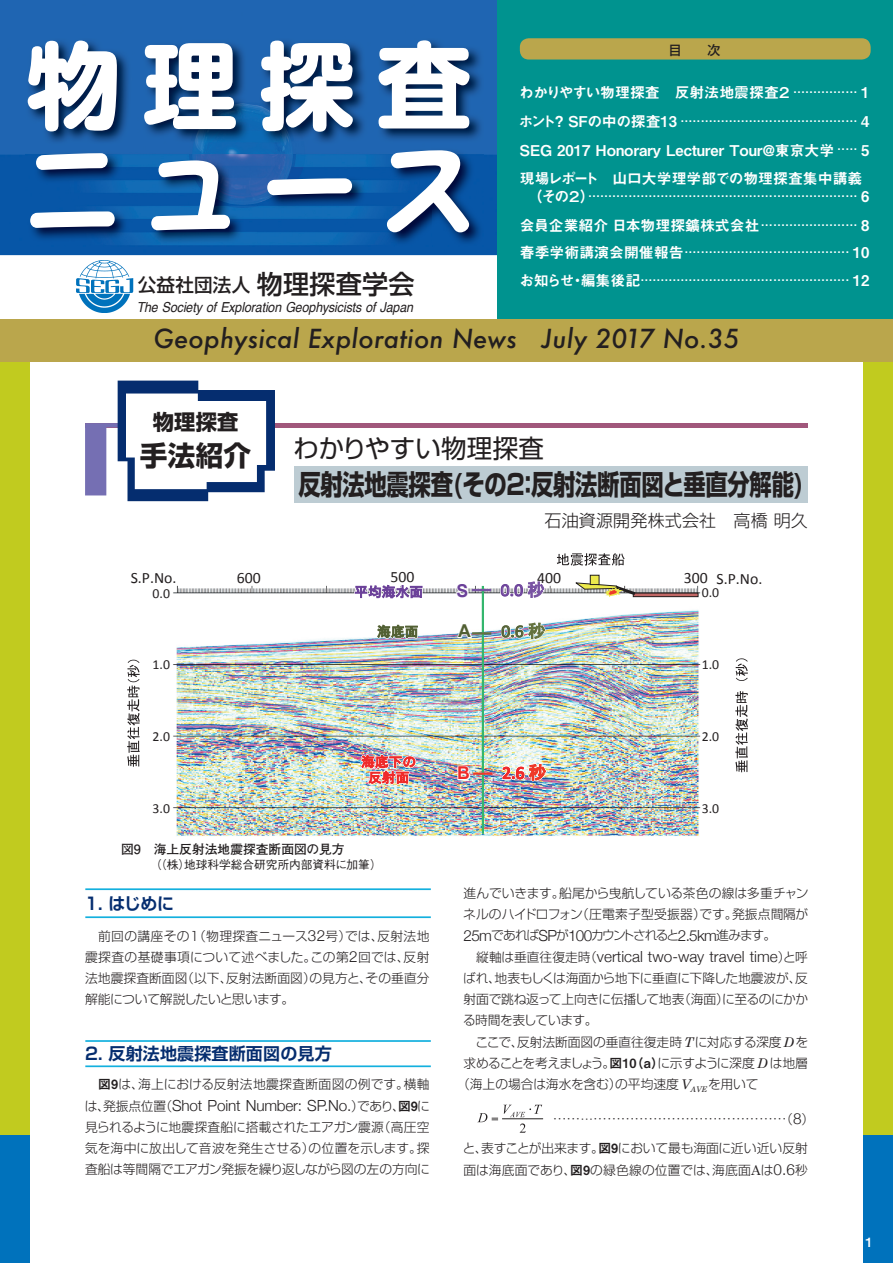
<style>
.page{position:relative;width:893px;height:1263px;background:#fff}
.page>*{position:absolute;margin:0;border:0;box-sizing:border-box;transform-origin:0 0}
.t1{font:700 95.7px "Shin M Go Pro";color:#fff}
.t2{font:700 95.7px "Capie N Std";color:#fff}
.t3{font:700 27.9px "Shin Go Pro";letter-spacing:-.015em;color:#231f20;scale:.8 1}
.t4{font:700 27.6px "Shin Go Pro";color:#231f20}
.t5{font:italic 500 25.5px "Futura";letter-spacing:.01em;color:#231f20}
.t6{font:25.5px "Shin Go Pro";color:#231f20}
.t7{font:700 21.3px "Shin Go Pro";color:#231f20}
.t8{font:500 18.6px "Shin Go Pro";letter-spacing:.01em;color:#231f20}
.t9{font:17.7px "Calibri";color:#526033}
.t10{font:17.7px "Calibri";color:#ee2a29}
.t11{font:17.7px "Calibri";color:#6b4199}
.t12{font:700 17.7px "Arial";color:#526033}
.t13{font:700 17.7px "Arial";color:#ee2a29}
.t14{font:700 17.7px "Arial";color:#6b4199}
.t15{font:700 16.95px "Shin Go Pro De";letter-spacing:.01em;color:#052d6f}
.t16{font:300 16.95px "Shin Go Pro";letter-spacing:.01em;color:#231f20}
.t17{font:15.75px "Calibri";color:#231f20}
.t18{font:300 15.3px "Helvetica Neue";color:#231f20}
.t19{font:14.85px/28.7px "Midashi Go Pro MB31";color:#fff}
.t20{font:italic 13.8px "Helvetica";letter-spacing:-.01em;color:#231f20;scale:.9 1}
.t21{font:13.8px "Calibri";color:#231f20}
.t22{font:300 13.8px "Shin Go Pro";color:#231f20}
.t23{font:300 12.75px/21.3px "Shin Go Pro";letter-spacing:-.01em;color:#231f20;text-align:justify}
.t24{font:500 12.75px/26.5px "Gothic MB101 Pro";color:#fff}
.t25{font:300 12.75px "Shin Go Pro";letter-spacing:-.035em;color:#231f20}
.t26{font:300 12.75px "Shin Go Pro";letter-spacing:-.055em;color:#231f20}
.t27{font:300 12.75px "Shin Go Pro";letter-spacing:.025em;color:#231f20}
.t28{font:700 12.75px "Futo Go B101 Pro";color:#231f20}
.t29{font:500 12.75px "Shin Go Pro";color:#231f20}
.t30{font:12.75px "Midashi Go Pro MB31";color:#fff}
.t31{font:500 11.7px "Gothic BBB Pro";color:#231f20}
.s1{font-size:26.1px}
.s2{font-family:"Midashi Go Pro MB31";font-weight:400;font-size:14.85px}
.s3{font-family:"Helvetica Neue";font-size:15.3px}
.s4{font-family:"Midashi Go Pro MB31";font-weight:400}
.s5{font-family:"Shin Go Pro";font-size:12.75px}
.s6{font-family:"Midashi Go Pro MB31";font-weight:400;font-size:12.75px}
.s7{font-family:"Century Schoolbook";font-weight:400;font-style:italic;font-size:13.35px}
.s8{font-size:12.75px}
.s9{font-family:"Century Schoolbook";font-weight:400;font-size:13.35px}
</style>
<div class="page">
<div style="left:0;top:0;width:30px;height:1263px;background:#c1cb1f"></div>
<div style="left:0;top:0;width:893px;height:319px;background:#fff"></div>
<img style="left:0;top:0;width:497px;height:255px">
<div style="left:863px;top:0;width:30px;height:1263px;background:#c1cb1f"></div>
<div style="left:497px;top:0;width:396px;height:319px;background:#00938f"></div>
<div style="left:0;top:319px;width:893px;height:42px;background:#baa64c"></div>
<img style="left:76px;top:260px;width:58px;height:52px">
<div style="left:0;top:1135px;width:30px;height:128px;background:#0072bc"></div>
<div style="left:863px;top:1135px;width:30px;height:128px;background:#0072bc"></div>
<hr style="left:85px;top:916px;width:346px;height:2px;background:#13b0de">
<hr style="left:85px;top:888px;width:346px;height:2px;background:#13b0de">
<hr style="left:85px;top:1065px;width:346px;height:2px;background:#13b0de">
<hr style="left:85px;top:1040px;width:346px;height:2px;background:#13b0de">
<hr style="left:502px;top:1118px;width:41px;height:1px;background:#231f20">
<svg style="left:477px;top:1105px;width:65px;height:28px"></svg>
<img style="left:26px;top:38px;width:458px;height:208px">
<div style="left:520px;top:38px;width:351px;height:22px;background:#baa64c;border-radius:9px"></div>
<hr style="left:85px;top:423px;width:723px;height:4px;background:#a1577b">
<div style="left:294px;top:466px;width:514px;height:36px;background:#bdccd3"></div>
<svg style="left:85px;top:381px;width:190px;height:120px"></svg>
<img style="left:173px;top:574px;width:528px;height:262px">
<svg style="left:735px;top:658px;width:13px;height:114px"></svg>
<svg style="left:127px;top:660px;width:13px;height:107px"></svg>
<div style="left:590px;top:575px;width:9px;height:9px;background:#ece94c"></div>
<div style="left:590px;top:575px;width:9px;height:10px;border:1px solid #231f20"></div>
<div style="left:633px;top:593px;width:65px;height:4px;border:1px solid #231f20"></div>
<svg style="left:575px;top:582px;width:64px;height:16px"></svg>
<svg style="left:557px;top:553px;width:68px;height:13px"></svg>
<hr style="left:482px;top:586px;width:2px;height:248px;background:#34b66d">
<svg style="left:456px;top:764px;width:15px;height:17px"></svg>
<svg style="left:455px;top:622px;width:36px;height:17px"></svg>
<hr style="left:473px;top:772px;width:19px;height:3px;background:#ee3a29">
<img style="left:359px;top:753px;width:58px;height:45px">
<svg style="left:500px;top:621px;width:47px;height:20px"></svg>
<svg style="left:500px;top:762px;width:48px;height:20px"></svg>
<img style="left:353px;top:581px;width:71px;height:86px">
<svg style="left:499px;top:579px;width:47px;height:20px"></svg>
<svg style="left:455px;top:581px;width:36px;height:18px"></svg>
<h1 class="t1" style="left:26px;top:8px;width:448px">物理探査</h1>
<h1 class="t2" style="left:24px;top:118px;width:452px">ニュース</h1>
<h3 class="t8" style="left:138px;top:269px;width:278px">公益社団法人 <span class="s1">物理探査学会</span></h3>
<p class="t20" style="left:137px;top:296px;width:309px">The Society of Exploration Geophysicists of Japan</p>
<p class="t29" style="left:669px;top:39px;width:53px">目　　次</p>
<p class="t19" style="left:519px;top:76px;width:352px">わかりやすい物理探査　反射法地震探査２ <sup>................</sup> 1</p>
<p class="t24" style="left:519px;top:102px;width:352px"><span class="s2">ホント？ SFの中の探査13</span> ............................................ <span class="s2">4</span></p>
<p class="t19" style="left:520px;top:134px;width:351px">SEG 2017 Honorary Lecturer Tour@東京大学 <sup>.....</sup> 5現場レポート　山口大学理学部での物理探査集中講義</p>
<p class="t24" style="left:520px;top:178px;width:351px"><span class="s2">　（その２）</span>................................................................... <span class="s2">6</span></p>
<p class="t24" style="left:520px;top:206px;width:351px"><span class="s2">会員企業紹介 日本物理探鑛株式会社</span> ........................ <span class="s2">8春季学術講演会開催報告</span> ......................................... <span class="s2">10</span></p>
<p class="t24" style="left:520px;top:262px;width:351px"><span class="s2">お知らせ・編集後記</span> .................................................... <span class="s2">12</span></p>
<h3 class="t5" style="left:153px;top:321px;width:588px">Geophysical Exploration News July 2017 No.35</h3>
<h3 class="t7" style="left:153px;top:405px;width:87px">物理探査</h3>
<h3 class="t4" style="left:140px;top:433px;width:113px">手法紹介</h3>
<h3 class="t6" style="left:294px;top:427px;width:252px">わかりやすい物理探査</h3>
<h2 class="t3" style="left:298px;top:462px;width:633px">反射法地震探査(その2：反射法断面図と垂直分解能)</h2>
<h3 class="t16" style="left:545px;top:506px;width:265px">石油資源開発株式会社　高橋 明久</h3>
<p class="t17" style="left:131px;top:568px;width:47px">S.P.No.</p>
<p class="t17" style="left:237px;top:568px;width:25px">600</p>
<p class="t17" style="left:390px;top:567px;width:25px">500</p>
<p class="t17" style="left:684px;top:569px;width:80px">300 S.P.No.</p>
<p class="t17" style="left:537px;top:568px;width:25px">400</p>
<h3 class="t14" style="left:457px;top:579px;width:13px">S</h3>
<h3 class="t11" style="left:501px;top:579px;width:24px">0.0</h3>
<p class="t21" style="left:702px;top:584px;width:19px">0.0</p>
<p class="t21" style="left:153px;top:585px;width:19px">0.0</p>
<p class="t21" style="left:153px;top:656px;width:19px">1.0</p>
<p class="t21" style="left:153px;top:728px;width:19px">2.0</p>
<p class="t21" style="left:153px;top:800px;width:19px">3.0</p>
<p class="t28" style="left:121px;top:839px;width:225px">図9　海上反射法地震探査断面図の見方</p>
<p class="t31" style="left:150px;top:855px;width:233px">（（株）地球科学総合研究所内部資料に加筆）</p>
<h3 class="t15" style="left:85px;top:889px;width:91px">1. はじめに</h3>
<p class="t23" style="left:85px;top:923px;width:346px">　前回の講座その１（物理探査ニュース<span class="s3">32</span>号）では、反射法地震探査の基礎事項について述べました。この第<span class="s3">2</span>回では、反射法地震探査断面図（以下、反射法断面図）の見方と、その垂直分解能について解説したいと思います。</p>
<h3 class="t15" style="left:85px;top:1040px;width:248px">2. 反射法地震探査断面図の見方</h3>
<p class="t27" style="left:98px;top:1074px;width:333px"><span class="s4">図9</span>は、海上における反射法地震探査断面図の例です。横軸</p>
<p class="t18" style="left:85px;top:1093px;width:347px"><span class="s5">は、発振点位置（</span>Shot Point Number: SP.No.<span class="s5">）であり、</span><span class="s6">図9</span><span class="s5">に</span></p>
<p class="t23" style="left:85px;top:1115px;width:346px">見られるように地震探査船に搭載されたエアガン震源（高圧空気を海中に放出して音波を発生させる）の位置を示します。探査船は等間隔でエアガン発振を繰り返しながら図の左の方向に</p>
<h3 class="t12" style="left:458px;top:619px;width:14px">A</h3>
<h3 class="t9" style="left:501px;top:620px;width:24px">0.6</h3>
<h3 class="t13" style="left:457px;top:761px;width:14px">B</h3>
<h3 class="t10" style="left:502px;top:762px;width:24px">2.6</h3>
<p class="t21" style="left:702px;top:655px;width:19px">1.0</p>
<p class="t21" style="left:702px;top:728px;width:19px">2.0</p>
<p class="t21" style="left:702px;top:800px;width:19px">3.0</p>
<p class="t23" style="left:463px;top:881px;width:347px">進んでいきます。船尾から曳航している茶色の線は多重チャンネルのハイドロフォン（圧電素子型受振器）です。発振点間隔が<span class="s3">25m</span>であれば<span class="s3">SP</span>が<span class="s3">100</span>カウントされると<span class="s3">2.5km</span>進みます。</p>
<p class="t18" style="left:463px;top:944px;width:346px"><span class="s5">　縦軸は垂直往復走時（</span>vertical two-way travel time<span class="s5">）と呼</span></p>
<p class="t23" style="left:463px;top:966px;width:346px">ばれ、地表もしくは海面から地下に垂直に下降した地震波が、反</p>
<p class="t25" style="left:463px;top:989px;width:346px">射面で跳ね返って上向きに伝播して地表（海面）に至るのにかか</p>
<p class="t25" style="left:463px;top:1010px;width:136px">る時間を表しています。</p>
<p class="t23" style="left:463px;top:1030px;width:346px">　ここで、反射法断面図の垂直往復走時 <span class="s7">T</span> に対応する深度 <span class="s7">D</span> を</p>
<p class="t26" style="left:463px;top:1053px;width:346px">求めることを考えましょう。<span class="s4">図10（a）</span>に示すように深度 <span class="s7">D</span> は地層</p>
<p class="t23" style="left:457px;top:1072px;width:303px">（海上の場合は海水を含む）の平均速度 <span class="s7">V</span><sub>AVE</sub> を用いて</p>
<p class="t22" style="left:553px;top:1107px;width:263px">……<span class="s8">…</span>……………………………………<span class="s8">（</span><span class="s3">8</span><span class="s8">）</span></p>
<p class="t23" style="left:463px;top:1136px;width:347px">と、表すことが出来ます。<span class="s4">図9</span>において最も海面に近い近い反射面は海底面であり、<span class="s4">図9</span>の緑色線の位置では、海底面<span class="s9">A</span>は<span class="s3">0.6</span>秒</p>
<p class="t30" style="left:865px;top:1231px;width:9px">1</p>
</div>
